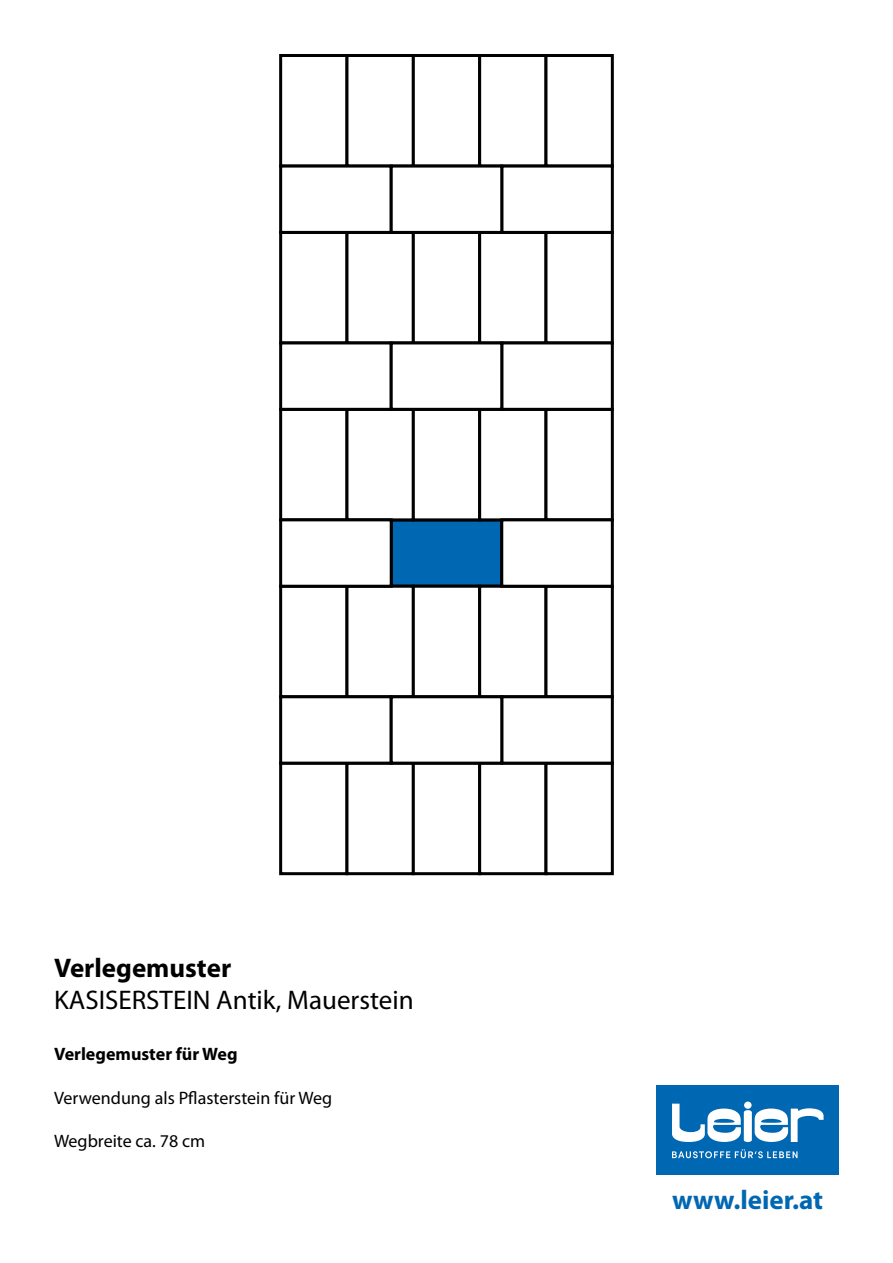
<style>
.page{position:relative;width:893px;height:1263px;background:#fff}
.page>*{position:absolute;margin:0;border:0;box-sizing:border-box;transform-origin:0 0}
.t1{font:27px "Myriad Pro";color:#000}
.t2{font:700 27px "Myriad Pro";color:#000}
.t3{font:700 27px "Myriad Pro";color:#0067b2}
.t4{font:18px "Myriad Pro";color:#000}
.t5{font:700 18px "Myriad Pro";color:#000}
</style>
<div class="page">
<div style="left:391px;top:520px;width:111px;height:66px;background:#0067b2"></div>
<div style="left:279px;top:762px;width:69px;height:113px;border:3px solid #000"></div>
<div style="left:345px;top:762px;width:70px;height:113px;border:3px solid #000"></div>
<div style="left:412px;top:762px;width:69px;height:113px;border:3px solid #000"></div>
<div style="left:478px;top:762px;width:69px;height:113px;border:3px solid #000"></div>
<div style="left:544px;top:762px;width:70px;height:113px;border:3px solid #000"></div>
<div style="left:279px;top:585px;width:69px;height:113px;border:3px solid #000"></div>
<div style="left:345px;top:585px;width:70px;height:113px;border:3px solid #000"></div>
<div style="left:412px;top:585px;width:69px;height:113px;border:3px solid #000"></div>
<div style="left:478px;top:585px;width:69px;height:113px;border:3px solid #000"></div>
<div style="left:544px;top:585px;width:70px;height:113px;border:3px solid #000"></div>
<div style="left:279px;top:695px;width:114px;height:70px;border:3px solid #000"></div>
<div style="left:500px;top:695px;width:114px;height:70px;border:3px solid #000"></div>
<div style="left:390px;top:695px;width:113px;height:70px;border:3px solid #000"></div>
<div style="left:279px;top:408px;width:69px;height:113px;border:3px solid #000"></div>
<div style="left:345px;top:408px;width:70px;height:113px;border:3px solid #000"></div>
<div style="left:412px;top:408px;width:69px;height:113px;border:3px solid #000"></div>
<div style="left:478px;top:408px;width:69px;height:113px;border:3px solid #000"></div>
<div style="left:544px;top:408px;width:70px;height:113px;border:3px solid #000"></div>
<div style="left:279px;top:518px;width:114px;height:70px;border:3px solid #000"></div>
<div style="left:500px;top:518px;width:114px;height:70px;border:3px solid #000"></div>
<div style="left:279px;top:231px;width:69px;height:113px;border:3px solid #000"></div>
<div style="left:345px;top:231px;width:70px;height:113px;border:3px solid #000"></div>
<div style="left:412px;top:231px;width:69px;height:113px;border:3px solid #000"></div>
<div style="left:478px;top:231px;width:69px;height:113px;border:3px solid #000"></div>
<div style="left:544px;top:231px;width:70px;height:113px;border:3px solid #000"></div>
<div style="left:279px;top:341px;width:114px;height:70px;border:3px solid #000"></div>
<div style="left:500px;top:341px;width:114px;height:70px;border:3px solid #000"></div>
<div style="left:390px;top:341px;width:113px;height:70px;border:3px solid #000"></div>
<div style="left:279px;top:54px;width:69px;height:114px;border:3px solid #000"></div>
<div style="left:345px;top:54px;width:70px;height:114px;border:3px solid #000"></div>
<div style="left:412px;top:54px;width:69px;height:114px;border:3px solid #000"></div>
<div style="left:478px;top:54px;width:69px;height:114px;border:3px solid #000"></div>
<div style="left:544px;top:54px;width:70px;height:114px;border:3px solid #000"></div>
<div style="left:279px;top:165px;width:114px;height:69px;border:3px solid #000"></div>
<div style="left:500px;top:165px;width:114px;height:69px;border:3px solid #000"></div>
<div style="left:390px;top:165px;width:113px;height:69px;border:3px solid #000"></div>
<div style="left:656px;top:1085px;width:183px;height:90px;background:#0067b2"></div>
<svg style="left:672px;top:1103px;width:152px;height:39px"></svg>
<svg style="left:672px;top:1149px;width:125px;height:9px"></svg>
<h1 class="t2" style="left:54px;top:953px;width:179px">Verlegemuster</h1>
<h1 class="t1" style="left:54px;top:986px;width:361px">KASISERSTEIN Antik, Mauerstein</h1>
<p class="t5" style="left:54px;top:1044px;width:185px">Verlegemuster für Weg</p>
<p class="t4" style="left:54px;top:1088px;width:280px">Verwendung als Pflasterstein für Weg</p>
<p class="t4" style="left:54px;top:1131px;width:153px">Wegbreite ca. 78 cm</p>
<h1 class="t3" style="left:672px;top:1185px;width:153px">www.leier.at</h1>
</div>
